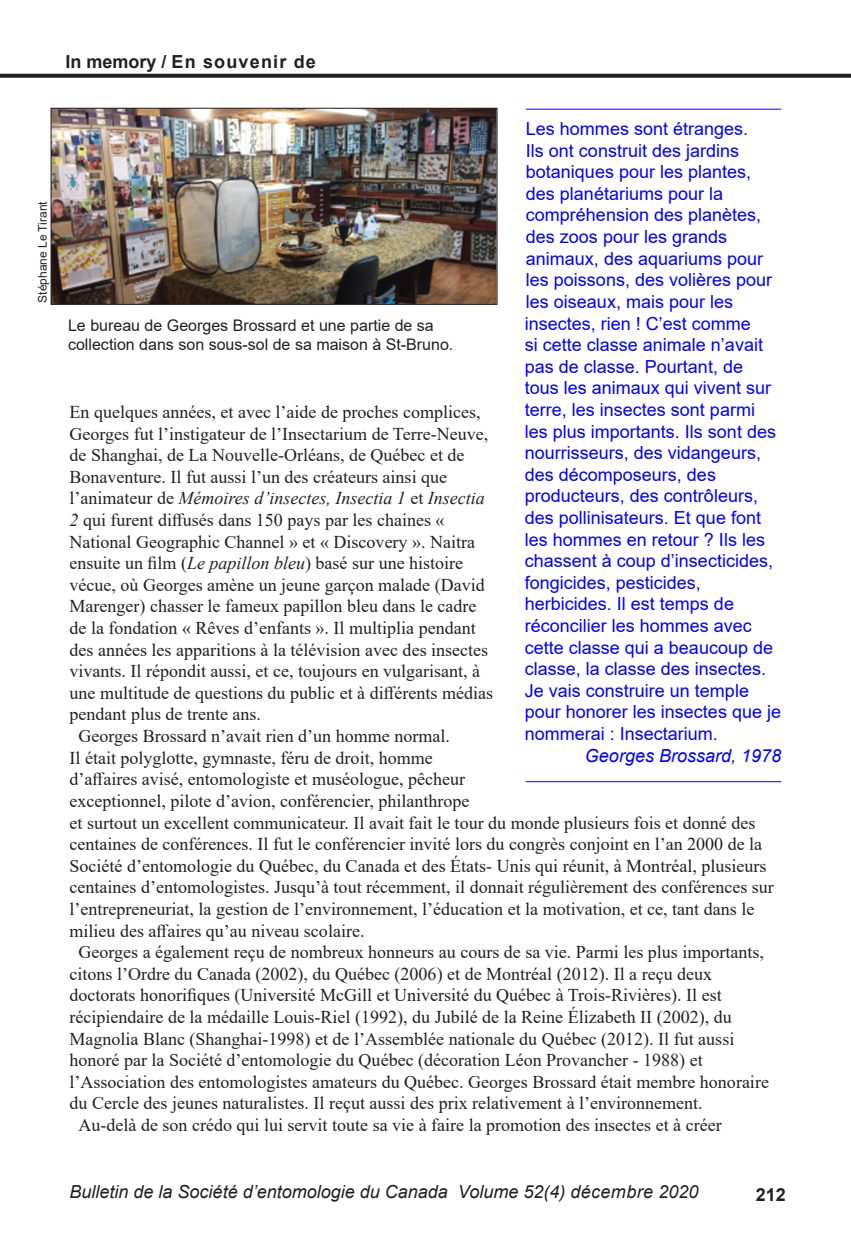
<style>
.page{position:relative;width:851px;height:1259px;background:#fff}
.page>*{position:absolute;margin:0;border:0;box-sizing:border-box;transform-origin:0 0}
.Default{font:18px/21.6px "Times New Roman";color:#231f20}
.t1{font:18px/21.6px "Arial";color:#00f}
.t2{font:italic 18px "Arial";color:#231f20}
.t3{font:700 18px "Arial";letter-spacing:.065em;color:#231f20}
.t4{font:italic 18px "Arial";color:#00f}
.t5{font:16px/19.2px "Arial";color:#231f20}
.t6{font:12px "Arial";color:#231f20}
.s1{font-style:italic}
</style>
<div class="page">
<svg style="left:0;top:74px;width:850px;height:4px;background:#322e2f"></svg>
<img style="left:53px;top:110px;width:442px;height:193px">
<div style="left:51px;top:108px;width:446px;height:197px;border:1px solid #231f20"></div>
<hr style="left:525px;top:109px;width:256px;height:1px;background:#00f">
<hr style="left:525px;top:781px;width:256px;height:1px;background:#00f">
<p class="t3" style="left:65px;top:49px;width:252px">In memory / En souvenir de</p>
<p class="t6" style="left:34px;top:303px;width:103px;rotate:-90deg">Stéphane Le Tirant</p>
<p class="t1" style="left:524px;top:118px;width:258px">Les hommes sont étranges.<br>Ils ont construit des jardins botaniques pour les plantes, des planétariums pour la compréhension des planètes, des zoos pour les grands animaux, des aquariums pour les poissons, des volières pour les oiseaux, mais pour les insectes, rien ! C’est comme<br>si cette classe animale n’avait pas de classe. Pourtant, de tous les animaux qui vivent sur terre, les insectes sont parmi les plus importants. Ils sont des nourrisseurs, des vidangeurs, des décomposeurs, des producteurs, des contrôleurs, des pollinisateurs. Et que font les hommes en retour ? Ils les chassent à coup d’insecticides, fongicides, pesticides, herbicides. Il est temps de réconcilier les hommes avec cette classe qui a beaucoup de classe, la classe des insectes.<br>Je vais construire un temple pour honorer les insectes que je nommerai : Insectarium.</p>
<p class="t4" style="left:585px;top:743px;width:198px">Georges Brossard, 1978</p>
<p class="t5" style="left:68px;top:315px;width:387px">Le bureau de Georges Brossard et une partie de sa collection dans son sous-sol de sa maison à St-Bruno.</p>
<p class="Default" style="left:69px;top:400px;width:425px">En quelques années, et avec l’aide de proches complices, Georges fut l’instigateur de l’Insectarium de Terre-Neuve, de Shanghai, de La Nouvelle-Orléans, de Québec et de Bonaventure. Il fut aussi l’un des créateurs ainsi que l’animateur de <span class="s1">Mémoires d’insectes, Insectia 1</span> et <span class="s1">Insectia 2</span> qui furent diffusés dans 150 pays par les chaines « National Geographic Channel » et « Discovery ». Naitra ensuite un film (<span class="s1">Le papillon bleu</span>) basé sur une histoire vécue, où Georges amène un jeune garçon malade (David Marenger) chasser le fameux papillon bleu dans le cadre de la fondation « Rêves d’enfants ». Il multiplia pendant des années les apparitions à la télévision avec des insectes vivants. Il répondit aussi, et ce, toujours en vulgarisant, à une multitude de questions du public et à différents médias pendant plus de trente ans.</p>
<p class="Default" style="left:69px;top:724px;width:705px;text-indent:9px">Georges Brossard n’avait rien d’un homme normal.<br>Il était polyglotte, gymnaste, féru de droit, homme<br>d’affaires avisé, entomologiste et muséologue, pêcheur<br>exceptionnel, pilote d’avion, conférencier, philanthrope<br>et surtout un excellent communicateur. Il avait fait le tour du monde plusieurs fois et donné des centaines de conférences. Il fut le conférencier invité lors du congrès conjoint en l’an 2000 de la Société d’entomologie du Québec, du Canada et des États- Unis qui réunit, à Montréal, plusieurs centaines d’entomologistes. Jusqu’à tout récemment, il donnait régulièrement des conférences sur l’entrepreneuriat, la gestion de l’environnement, l’éducation et la motivation, et ce, tant dans le milieu des affaires qu’au niveau scolaire.</p>
<p class="Default" style="left:69px;top:940px;width:701px;text-indent:9px">Georges a également reçu de nombreux honneurs au cours de sa vie. Parmi les plus importants, citons l’Ordre du Canada (2002), du Québec (2006) et de Montréal (2012). Il a reçu deux doctorats honorifiques (Université McGill et Université du Québec à Trois-Rivières). Il est récipiendaire de la médaille Louis-Riel (1992), du Jubilé de la Reine Élizabeth II (2002), du Magnolia Blanc (Shanghai-1998) et de l’Assemblée nationale du Québec (2012). Il fut aussi honoré par la Société d’entomologie du Québec (décoration Léon Provancher - 1988) et l’Association des entomologistes amateurs du Québec. Georges Brossard était membre honoraire du Cercle des jeunes naturalistes. Il reçut aussi des prix relativement à l’environnement.</p>
<p class="Default" style="left:78px;top:1113px;width:644px">Au-delà de son crédo qui lui servit toute sa vie à faire la promotion des insectes et à créer</p>
<p class="t2" style="left:69px;top:1180px;width:630px">Bulletin de la Société d’entomologie du Canada Volume 52(4) décembre 2020</p>
<p class="t3" style="left:755px;top:1182px;width:31px">212</p>
</div>
